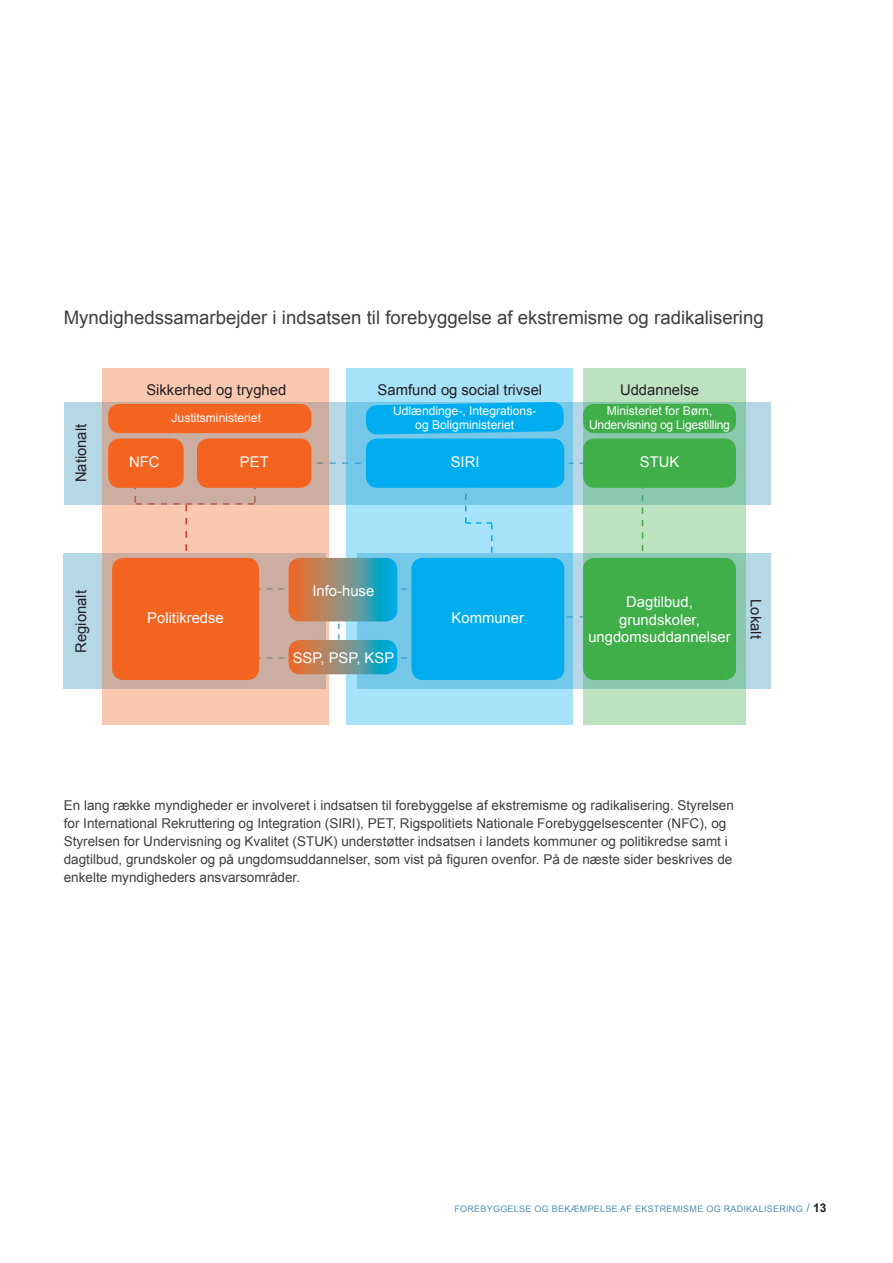
<style>
.page{position:relative;width:893px;height:1263px;background:#fff}
.page>*{position:absolute;margin:0;border:0;box-sizing:border-box;transform-origin:0 0}
.t1{font:18.6px "Arial";color:#3e3e3f}
.t2{font:14.85px "Arial";color:#fff}
.t3{font:14.85px "Arial";color:#231f20}
.t4{font:13.5px/18px "Arial";color:#3e3e3f}
.t5{font:12.15px "Arial";color:#fff}
.t6{font:12.15px/13.5px "Arial";letter-spacing:-.02em;color:#fff;text-align:center}
.t7{font:9px "Arial";letter-spacing:.03em;color:#4f8fac}
.s1{font-size:12px}
.s2{font-weight:700;font-size:12px;color:#231f20}
</style>
<div class="page">
<div style="left:64px;top:402px;width:706px;height:103px;background:#b6d7e6"></div>
<div style="left:64px;top:554px;width:262px;height:135px;background:#b6d7e6"></div>
<div style="left:357px;top:554px;width:413px;height:135px;background:#b6d7e6"></div>
<svg style="left:102px;top:369px;width:227px;height:356px;fill:#fac8b1"></svg>
<svg style="left:346px;top:369px;width:227px;height:356px;fill:#a6e2f9"></svg>
<svg style="left:583px;top:369px;width:162px;height:356px;fill:#bce2bf"></svg>
<div style="left:108px;top:438px;width:76px;height:50px;background:#f36421;border-radius:11px"></div>
<div style="left:108px;top:404px;width:203px;height:29px;background:#f36421;border-radius:11px"></div>
<svg style="left:366px;top:402px;width:198px;height:33px"></svg>
<div style="left:583px;top:404px;width:153px;height:29px;background:#40ae49;border-radius:11px"></div>
<div style="left:197px;top:438px;width:114px;height:50px;background:#f36421;border-radius:11px"></div>
<div style="left:366px;top:438px;width:198px;height:50px;background:#00aeef;border-radius:11px"></div>
<div style="left:583px;top:438px;width:153px;height:50px;background:#40ae49;border-radius:11px"></div>
<div style="left:583px;top:558px;width:153px;height:122px;background:#40ae49;border-radius:11px"></div>
<div style="left:411px;top:558px;width:153px;height:122px;background:#00aeef;border-radius:11px"></div>
<div style="left:112px;top:558px;width:147px;height:122px;background:#f36421;border-radius:11px"></div>
<svg style="left:134px;top:482px;width:286px;height:192px"></svg>
<p class="t1" style="left:64px;top:305px;width:701px">Myndighedssamarbejder i indsatsen til forebyggelse af ekstremisme og radikalisering</p>
<p class="t3" style="left:71px;top:482px;width:60px;rotate:-90deg">Nationalt</p>
<p class="t3" style="left:146px;top:380px;width:141px">Sikkerhed og tryghed</p>
<p class="t3" style="left:378px;top:380px;width:166px">Samfund og social trivsel</p>
<p class="t5" style="left:172px;top:410px;width:91px">Justitsministeriet</p>
<p class="t5" style="left:393px;top:403px;width:145px">Udlændinge-, Integrations-</p>
<p class="t5" style="left:415px;top:417px;width:100px">og Boligministeriet</p>
<p class="t3" style="left:620px;top:380px;width:81px">Uddannelse</p>
<p class="t6" style="left:589px;top:404px;width:142px">Ministeriet for Børn,<br>Undervisning og Ligestilling</p>
<p class="t2" style="left:129px;top:452px;width:32px">NFC</p>
<p class="t2" style="left:240px;top:452px;width:30px">PET</p>
<p class="t2" style="left:451px;top:452px;width:30px">SIRI</p>
<p class="t2" style="left:640px;top:452px;width:41px">STUK</p>
<p class="t2" style="left:312px;top:581px;width:63px">Info-huse</p>
<p class="t3" style="left:71px;top:653px;width:64px;rotate:-90deg">Regionalt</p>
<p class="t3" style="left:766px;top:599px;width:41px;rotate:90deg">Lokalt</p>
<p class="t2" style="left:626px;top:592px;width:68px">Dagtilbud,</p>
<p class="t2" style="left:619px;top:610px;width:82px">grundskoler,</p>
<p class="t2" style="left:588px;top:627px;width:144px">ungdomsuddannelser</p>
<p class="t2" style="left:147px;top:608px;width:78px">Politikredse</p>
<p class="t2" style="left:452px;top:608px;width:74px">Kommuner</p>
<p class="t2" style="left:293px;top:648px;width:103px">SSP, PSP, KSP</p>
<p class="t4" style="left:64px;top:796px;width:671px">En lang række myndigheder er involveret i indsatsen til forebyggelse af ekstremisme og radikalisering. Styrelsen for International Rekruttering og Integration (SIRI), PET, Rigspolitiets Nationale Forebyggelsescenter (NFC), og Styrelsen for Undervisning og Kvalitet (STUK) understøtter indsatsen i landets kommuner og politikredse samt i dagtilbud, grundskoler og på ungdomsuddannelser, som vist på figuren ovenfor. På de næste sider beskrives de enkelte myndigheders ansvarsområder.</p>
<p class="t7" style="left:454px;top:1203px;width:373px">FOREBYGGELSE OG BEKÆMPELSE AF EKSTREMISME OG RADIKALISERING <span class="s1">/</span> <span class="s2">13</span></p>
</div>
